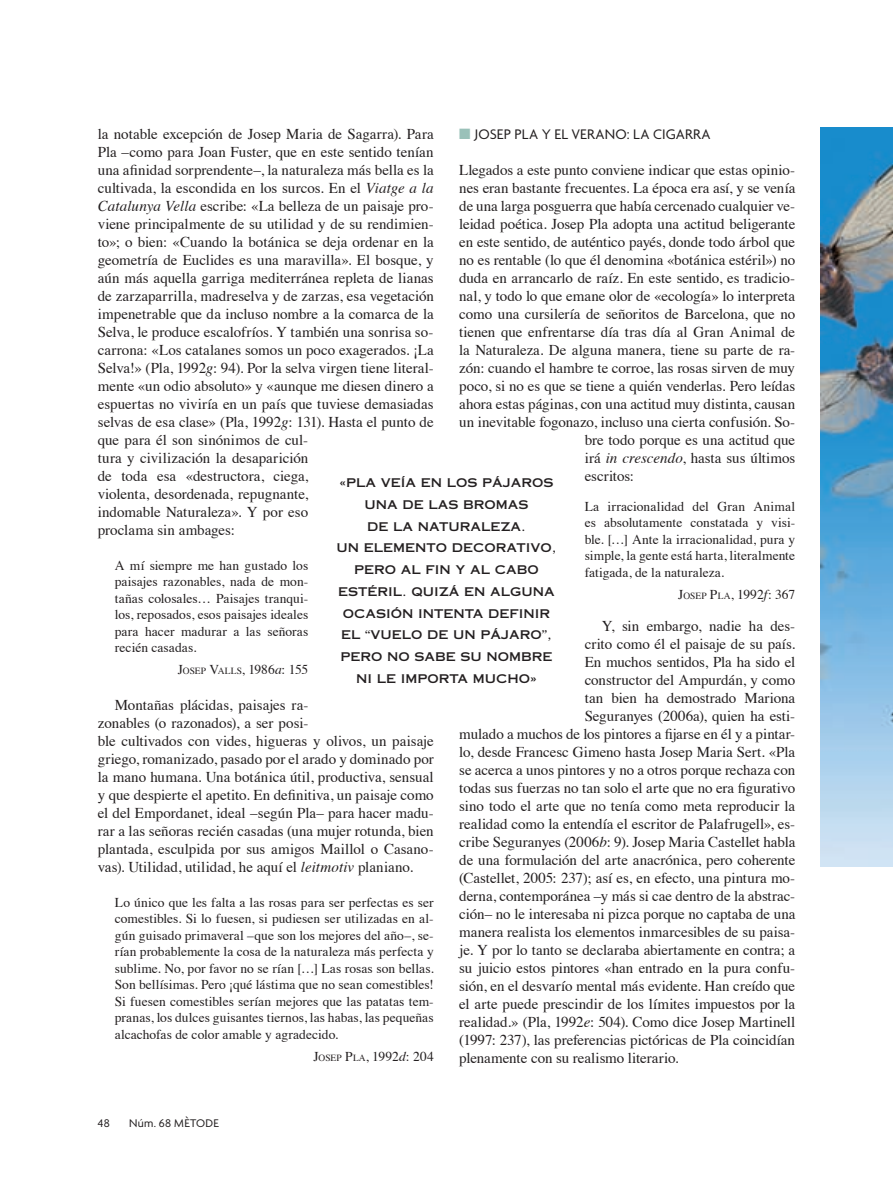
<style>
.page{position:relative;width:893px;height:1191px;background:#fff}
.page>*{position:absolute;margin:0;border:0;box-sizing:border-box;transform-origin:0 0}
.t1{font:15px/18px "Times";letter-spacing:-.005em;color:#231f20}
.t2{font:15px "Agenda";letter-spacing:.01em;color:#231f20}
.t3{font:13.5px/16.5px "Times";letter-spacing:.005em;color:#231f20;text-align:justify}
.t4{font:12px/21.8px "Copperplate Thirty One AB";color:#231f20;text-align:center}
.t5{font:12px "Agenda";letter-spacing:.02em;color:#231f20}
.s1{color:#9ac1b9}
.s2{font-style:italic}
.s3{font-size:9.45px}
</style>
<div class="page">
<img style="left:821px;top:128px;width:72px;height:739px">
<p class="t2" style="left:459px;top:128px;width:253px"><span class="s1">■</span> JOSEP PLA Y EL VERANO: LA CIGARRA</p>
<p class="t1" style="left:459px;top:162px;width:338px">Llegados a este punto conviene indicar que estas opinio-</p>
<p class="t1" style="left:459px;top:180px;width:338px">nes eran bastante frecuentes. La época era así, y se venía</p>
<p class="t1" style="left:459px;top:198px;width:337px">de una larga posguerra que había cercenado cualquier ve-</p>
<p class="t1" style="left:459px;top:216px;width:338px">leidad poética. Josep Pla adopta una actitud beligerante</p>
<p class="t1" style="left:459px;top:234px;width:337px">en este sentido, de auténtico payés, donde todo árbol que</p>
<p class="t1" style="left:459px;top:252px;width:338px">no es rentable (lo que él denomina «botánica estéril») no</p>
<p class="t1" style="left:459px;top:270px;width:337px">duda en arrancarlo de raíz. En este sentido, es tradicio-</p>
<p class="t1" style="left:459px;top:288px;width:338px">nal, y todo lo que emane olor de «ecología» lo interpreta</p>
<p class="t1" style="left:459px;top:306px;width:337px">como una cursilería de señoritos de Barcelona, que no</p>
<p class="t1" style="left:459px;top:324px;width:337px">tienen que enfrentarse día tras día al Gran Animal de</p>
<p class="t1" style="left:459px;top:342px;width:337px">la Naturaleza. De alguna manera, tiene su parte de ra-</p>
<p class="t1" style="left:459px;top:360px;width:337px">zón: cuando el hambre te corroe, las rosas sirven de muy</p>
<p class="t1" style="left:459px;top:378px;width:337px">poco, si no es que se tiene a quién venderlas. Pero leídas</p>
<p class="t1" style="left:459px;top:396px;width:337px">ahora estas páginas, con una actitud muy distinta, causan</p>
<p class="t1" style="left:459px;top:414px;width:338px">un inevitable fogonazo, incluso una cierta confusión. So-</p>
<p class="t1" style="left:585px;top:432px;width:212px">bre todo porque es una actitud que</p>
<p class="t1" style="left:585px;top:450px;width:212px">irá <span class="s2">in crescendo</span>, hasta sus últimos</p>
<p class="t1" style="left:585px;top:468px;width:51px">escritos:</p>
<p class="t3" style="left:585px;top:499px;width:212px">La irracionalidad del Gran Animal es absolutamente constatada y visi&shy;ble. […] Ante la irracionalidad, pura y simple, la gente está harta, literalmente fatigada, de la naturaleza.</p>
<p class="t3" style="left:678px;top:587px;width:118px">J<span class="s3">OSEP</span> P<span class="s3">LA</span>, 1992<span class="s2">f</span>: 367</p>
<p class="t1" style="left:602px;top:618px;width:195px">Y, sin embargo, nadie ha des-</p>
<p class="t1" style="left:585px;top:636px;width:212px">crito como él el paisaje de su país.</p>
<p class="t1" style="left:585px;top:654px;width:212px">En muchos sentidos, Pla ha sido el</p>
<p class="t1" style="left:585px;top:672px;width:212px">constructor del Ampurdán, y como</p>
<p class="t1" style="left:585px;top:690px;width:212px">tan bien ha demostrado Mariona</p>
<p class="t1" style="left:585px;top:708px;width:212px">Seguranyes (2006a), quien ha esti-</p>
<p class="t1" style="left:459px;top:726px;width:337px">mulado a muchos de los pintores a fijarse en él y a pintar-</p>
<p class="t1" style="left:459px;top:744px;width:337px">lo, desde Francesc Gimeno hasta Josep Maria Sert. «Pla</p>
<p class="t1" style="left:459px;top:762px;width:338px">se acerca a unos pintores y no a otros porque rechaza con</p>
<p class="t1" style="left:459px;top:780px;width:337px">todas sus fuerzas no tan solo el arte que no era figurativo</p>
<p class="t1" style="left:459px;top:798px;width:337px">sino todo el arte que no tenía como meta reproducir la</p>
<p class="t1" style="left:459px;top:816px;width:337px">realidad como la entendía el escritor de Palafrugell», es-</p>
<p class="t1" style="left:459px;top:834px;width:338px">cribe Seguranyes (2006<span class="s2">b</span>: 9). Josep Maria Castellet habla</p>
<p class="t1" style="left:459px;top:852px;width:338px">de una formulación del arte anacrónica, pero coherente</p>
<p class="t1" style="left:459px;top:870px;width:337px">(Castellet, 2005: 237); así es, en efecto, una pintura mo-</p>
<p class="t1" style="left:459px;top:888px;width:338px">derna, contemporánea –y más si cae dentro de la abstrac-</p>
<p class="t1" style="left:459px;top:906px;width:338px">ción– no le interesaba ni pizca porque no captaba de una</p>
<p class="t1" style="left:459px;top:924px;width:337px">manera realista los elementos inmarcesibles de su paisa-</p>
<p class="t1" style="left:459px;top:942px;width:338px">je. Y por lo tanto se declaraba abiertamente en contra; a</p>
<p class="t1" style="left:459px;top:960px;width:337px">su juicio estos pintores «han entrado en la pura confu-</p>
<p class="t1" style="left:459px;top:978px;width:337px">sión, en el desvarío mental más evidente. Han creído que</p>
<p class="t1" style="left:459px;top:996px;width:337px">el arte puede prescindir de los límites impuestos por la</p>
<p class="t1" style="left:459px;top:1014px;width:337px">realidad.» (Pla, 1992<span class="s2">e</span>: 504). Como dice Josep Martinell</p>
<p class="t1" style="left:459px;top:1032px;width:337px">(1997: 237), las preferencias pictóricas de Pla coincidían</p>
<p class="t1" style="left:459px;top:1050px;width:221px">plenamente con su realismo literario.</p>
<p class="t1" style="left:98px;top:126px;width:338px">la notable excepción de Josep Maria de Sagarra). Para Pla –como para Joan Fuster, que en este sentido tenían una afinidad sorprendente–, la naturaleza más bella es la cultivada, la escondida en los surcos. En el <span class="s2">Viatge a la Catalunya Vella</span> escribe: «La belleza de un paisaje pro&shy;viene principalmente de su utilidad y de su rendimien&shy;to»; o bien: «Cuando la botánica se deja ordenar en la geometría de Euclides es una maravilla». El bosque, y aún más aquella garriga mediterránea repleta de lianas de zarzaparrilla, madreselva y de zarzas, esa vegetación impenetrable que da incluso nombre a la comarca de la Selva, le produce escalofríos. Y también una sonrisa so&shy;carrona: «Los catalanes somos un poco exagerados. ¡La Selva!» (Pla, 1992<span class="s2">g</span>: 94). Por la selva virgen tiene literal&shy;mente «un odio absoluto» y «aunque me diesen dinero a espuertas no viviría en un país que tuviese demasiadas selvas de esa clase» (Pla, 1992<span class="s2">g</span>: 131). Hasta el punto de que para él son sinónimos de cul-<br>tura y civilización la desaparición<br>de toda esa «destructora, ciega,<br>violenta, desordenada, repugnante,<br>indomable Naturaleza». Y por eso<br>proclama sin ambages:</p>
<p class="t3" style="left:115px;top:558px;width:195px">A mí siempre me han gustado los paisajes razonables, nada de mon&shy;tañas colosales… Paisajes tranqui&shy;los, reposados, esos paisajes ideales para hacer madurar a las señoras recién casadas.</p>
<p class="t3" style="left:178px;top:662px;width:132px">J<span class="s3">OSEP</span> V<span class="s3">ALLS</span>, 1986<span class="s2">a</span>: 155</p>
<p class="t1" style="left:98px;top:697px;width:337px;text-indent:17px">Montañas plácidas, paisajes ra-<br>zonables (o razonados), a ser posi-<br>ble cultivados con vides, higueras y olivos, un paisaje griego, romanizado, pasado por el arado y dominado por la mano humana. Una botánica útil, productiva, sensual y que despierte el apetito. En definitiva, un paisaje como el del Empordanet, ideal –según Pla– para hacer madu&shy;rar a las señoras recién casadas (una mujer rotunda, bien plantada, esculpida por sus amigos Maillol o Casano&shy;vas). Utilidad, utilidad, he aquí el <span class="s2">leitmotiv</span> planiano.</p>
<p class="t3" style="left:115px;top:895px;width:320px">Lo único que les falta a las rosas para ser perfectas es ser comestibles. Si lo fuesen, si pudiesen ser utilizadas en al&shy;gún guisado primaveral –que son los mejores del año–, se&shy;rían probablemente la cosa de la naturaleza más perfecta y sublime. No, por favor no se rían […] Las rosas son bellas.<br>Son bellísimas. Pero ¡qué lástima que no sean comestibles!<br>Si fuesen comestibles serían mejores que las patatas tem&shy;pranas, los dulces guisantes tiernos, las habas, las pequeñas alcachofas de color amable y agradecido.</p>
<p class="t3" style="left:313px;top:1049px;width:122px">J<span class="s3">OSEP</span> P<span class="s3">LA</span>, 1992<span class="s2">d</span>: 204</p>
<p class="t4" style="left:337px;top:472px;width:221px">«PLA VEÍA EN LOS PÁJAROS<br>UNA DE LAS BROMAS<br>DE LA NATURALEZA.<br>UN ELEMENTO DECORATIVO,<br>PERO AL FIN Y AL CABO<br>ESTÉRIL. QUIZÁ EN ALGUNA<br>OCASIÓN INTENTA DEFINIR<br>EL “VUELO DE UN PÁJARO”,<br>PERO NO SABE SU NOMBRE<br>NI LE IMPORTA MUCHO»</p>
<p class="t5" style="left:98px;top:1118px;width:13px">48</p>
<p class="t5" style="left:129px;top:1118px;width:91px">Núm. 68 MÈTODE</p>
</div>
